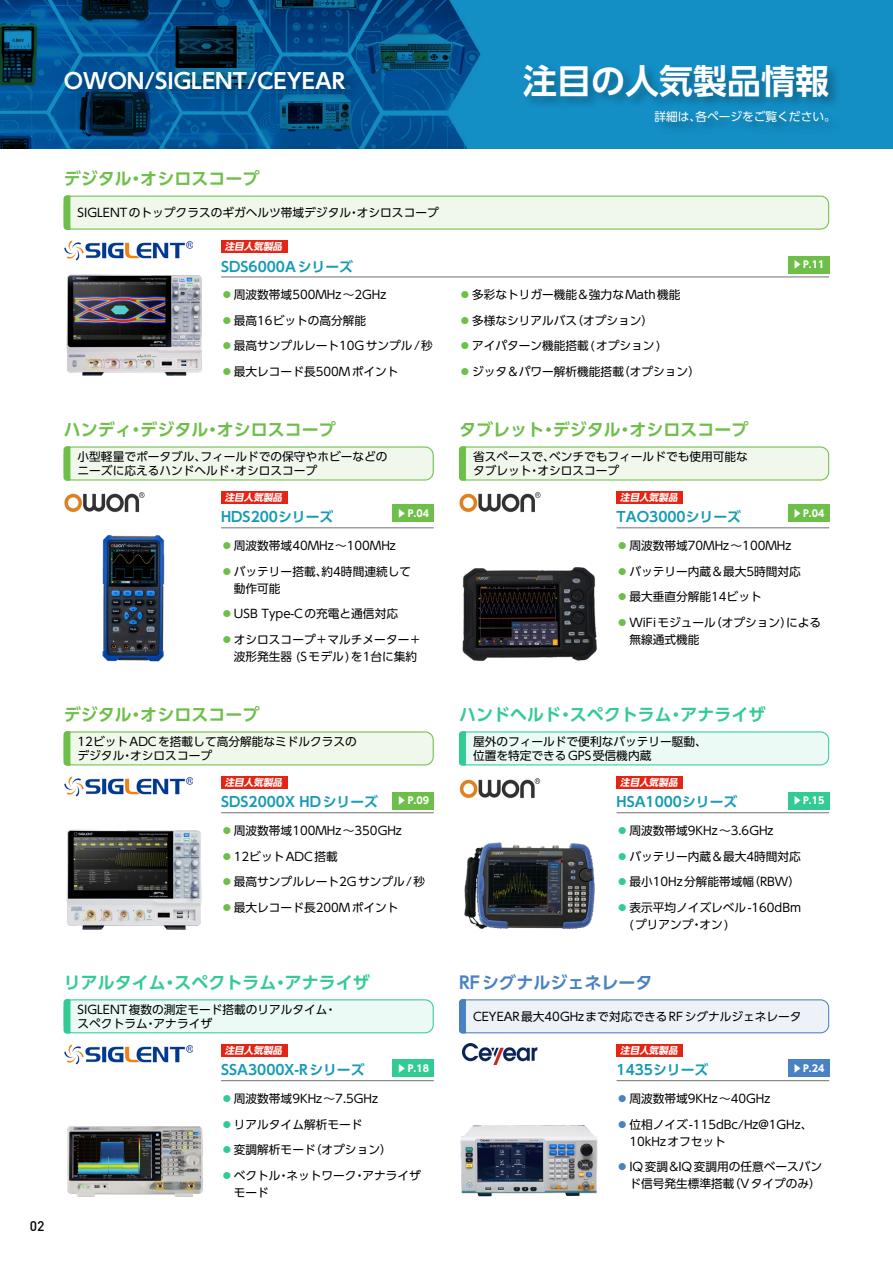
<style>
.page{position:relative;width:893px;height:1263px;background:#fff}
.page>*{position:absolute;margin:0;border:0;box-sizing:border-box;transform-origin:0 0}
.t1{font:700 34.05px "UD Shin Go Pro De";color:#fff}
.t2{font:700 21.3px "UD Shin Go Pro De";color:#fff}
.t3{font:700 16.95px "UD Shin Go Pro De";color:#6ebf49}
.t4{font:700 16.95px "UD Shin Go Pro De";color:#33cb94}
.t5{font:700 16.95px "UD Shin Go Pro De";color:#4882c3}
.t6{font:700 13.8px "UD Shin Go Pro De";color:#159ab4}
.t7{font:500 13.8px "DIN";color:#000}
.t8{font:11.7px/25.5px "UD Shin Go Pro";color:#000}
.t9{font:11.7px "UD Shin Go Pro";color:#fff}
.t10{font:italic 700 9.6px "UD Shin Go Pro";color:#fff}
.t11{font:700 9.6px "UD Shin Go Pro";color:#fff}
.s1{color:#6ebf49}
.s2{color:#33cb94}
.s3{color:#4882c3}
</style>
<div class="page">
<div style="left:0;top:0;width:893px;height:149px;background:#138fc6"></div>
<img style="left:0;top:0;width:481px;height:149px">
<div style="left:63px;top:69px;width:295px;height:34px;background:#000;opacity:.3"></div>
<div style="left:522px;top:63px;width:320px;height:47px;background:#000;opacity:.3"></div>
<div style="left:653px;top:109px;width:189px;height:26px;background:#128bc0"></div>
<div style="left:64px;top:447px;width:369px;height:33px;background:#f0f8ec;border-radius:8px"></div>
<div style="left:64px;top:446px;width:370px;height:34px;border:1px solid #6ebf49;border-radius:8px"></div>
<svg style="left:64px;top:446px;width:6px;height:35px"></svg>
<img style="left:102px;top:535px;width:63px;height:127px">
<hr style="left:221px;top:527px;width:213px;height:1px;background:#717070">
<div style="left:221px;top:491px;width:66px;height:13px;background:#e52413"></div>
<div style="left:460px;top:447px;width:369px;height:33px;background:#f0f8ec;border-radius:8px"></div>
<div style="left:459px;top:446px;width:370px;height:34px;border:1px solid #6ebf49;border-radius:8px"></div>
<svg style="left:459px;top:446px;width:7px;height:35px"></svg>
<img style="left:462px;top:567px;width:135px;height:95px">
<hr style="left:617px;top:527px;width:212px;height:1px;background:#717070">
<div style="left:617px;top:491px;width:66px;height:13px;background:#e52413"></div>
<div style="left:393px;top:505px;width:41px;height:17px;background:#6ebf49"></div>
<div style="left:788px;top:505px;width:41px;height:17px;background:#6ebf49"></div>
<img style="left:64px;top:492px;width:81px;height:20px">
<img style="left:459px;top:492px;width:81px;height:20px">
<div style="left:64px;top:196px;width:765px;height:33px;background:#f0f8ec;border-radius:8px"></div>
<div style="left:64px;top:196px;width:765px;height:34px;border:1px solid #6ebf49;border-radius:8px"></div>
<svg style="left:64px;top:195px;width:6px;height:35px"></svg>
<img style="left:66px;top:274px;width:136px;height:102px">
<hr style="left:221px;top:276px;width:608px;height:1px;background:#717070">
<div style="left:221px;top:240px;width:66px;height:13px;background:#e52413"></div>
<div style="left:788px;top:256px;width:41px;height:17px;background:#6ebf49"></div>
<img style="left:64px;top:240px;width:129px;height:21px">
<div style="left:64px;top:732px;width:369px;height:33px;background:#f0f8ec;border-radius:8px"></div>
<div style="left:64px;top:731px;width:370px;height:34px;border:1px solid #6ebf49;border-radius:8px"></div>
<svg style="left:64px;top:731px;width:6px;height:35px"></svg>
<img style="left:66px;top:829px;width:136px;height:101px">
<hr style="left:221px;top:812px;width:213px;height:1px;background:#717070">
<div style="left:221px;top:776px;width:66px;height:13px;background:#e52413"></div>
<div style="left:460px;top:732px;width:369px;height:33px;background:#ebfaf4;border-radius:8px"></div>
<div style="left:459px;top:731px;width:370px;height:34px;border:1px solid #33cb94;border-radius:8px"></div>
<svg style="left:459px;top:731px;width:7px;height:35px"></svg>
<img style="left:464px;top:842px;width:131px;height:87px">
<hr style="left:617px;top:812px;width:212px;height:1px;background:#717070">
<div style="left:617px;top:776px;width:66px;height:13px;background:#e52413"></div>
<div style="left:393px;top:792px;width:41px;height:17px;background:#6ebf49"></div>
<div style="left:788px;top:792px;width:41px;height:17px;background:#33cb94"></div>
<img style="left:459px;top:778px;width:82px;height:21px">
<img style="left:64px;top:776px;width:129px;height:21px">
<div style="left:64px;top:1000px;width:369px;height:33px;background:#ebfaf4;border-radius:8px"></div>
<div style="left:64px;top:999px;width:370px;height:34px;border:1px solid #33cb94;border-radius:8px"></div>
<svg style="left:64px;top:999px;width:6px;height:34px"></svg>
<img style="left:67px;top:1126px;width:136px;height:71px">
<hr style="left:221px;top:1080px;width:213px;height:1px;background:#717070">
<div style="left:221px;top:1044px;width:66px;height:13px;background:#e52413"></div>
<div style="left:460px;top:1000px;width:369px;height:33px;background:#ecf2f8;border-radius:8px"></div>
<div style="left:459px;top:999px;width:370px;height:34px;border:1px solid #4882c3;border-radius:8px"></div>
<svg style="left:459px;top:999px;width:7px;height:34px"></svg>
<img style="left:460px;top:1124px;width:138px;height:73px">
<hr style="left:617px;top:1080px;width:212px;height:1px;background:#717070">
<div style="left:617px;top:1044px;width:66px;height:13px;background:#e52413"></div>
<div style="left:393px;top:1060px;width:41px;height:17px;background:#33cb94"></div>
<div style="left:788px;top:1060px;width:41px;height:17px;background:#4882c3"></div>
<img style="left:64px;top:1044px;width:129px;height:21px">
<img style="left:462px;top:1044px;width:76px;height:21px">
<p class="t7" style="left:30px;top:1217px;width:16px">02</p>
<h2 class="t2" style="left:64px;top:63px;width:283px">OWON/SIGLENT/CEYEAR</h2>
<h1 class="t1" style="left:523px;top:53px;width:308px">注目の人気製品情報</h1>
<p class="t9" style="left:654px;top:107px;width:183px">詳細は、各ページをご覧ください。</p>
<h3 class="t3" style="left:64px;top:165px;width:197px">デジタル・オシロスコープ</h3>
<p class="t8" style="left:78px;top:200px;width:363px">SIGLENTのトップクラスのギガヘルツ帯域デジタル・オシロスコープ</p>
<p class="t10" style="left:225px;top:239px;width:62px">注目人気製品</p>
<p class="t6" style="left:221px;top:255px;width:133px">SDS6000Aシリーズ</p>
<p class="t8" style="left:221px;top:282px;width:213px"><span class="s1">◦</span>周波数帯域500MHz～2GHz<br><span class="s1">◦</span>最高16ビットの高分解能<br><span class="s1">◦</span>最高サンプルレート10Gサンプル/秒<span class="s1">◦</span>最大レコード長500Mポイント</p>
<p class="t8" style="left:459px;top:282px;width:242px"><span class="s1">◦</span>多彩なトリガー機能＆強力なMath機能<br><span class="s1">◦</span>多様なシリアルバス（オプション）<br><span class="s1">◦</span>アイパターン機能搭載(オプション)<br><span class="s1">◦</span>ジッタ＆パワー解析機能搭載（オプション）</p>
<p class="t11" style="left:792px;top:257px;width:34px">▶P.11</p>
<h3 class="t3" style="left:64px;top:416px;width:274px">ハンディ・デジタル・オシロスコープ</h3>
<p class="t8" style="left:78px;top:449px;width:311px;line-height:13.8px">小型軽量でポータブル、フィールドでの保守やホビーなどのニーズに応えるハンドヘルド・オシロスコープ</p>
<p class="t6" style="left:221px;top:506px;width:114px">HDS200シリーズ</p>
<p class="t8" style="left:221px;top:533px;width:192px"><span class="s1">◦</span>周波数帯域40MHz～100MHz<br><span class="s1">◦</span>バッテリー搭載、約4時間連続して</p>
<p class="t8" style="left:221px;top:575px;width:200px;text-indent:13px">動作可能<br><span class="s1">◦</span>USB Type-Cの充電と通信対応<br><span class="s1">◦</span>オシロスコープ+マルチメーター+</p>
<p class="t8" style="left:234px;top:643px;width:185px">波形発生器 (Sモデル)を1台に集約</p>
<h3 class="t3" style="left:459px;top:416px;width:291px">タブレット・デジタル・オシロスコープ</h3>
<p class="t8" style="left:473px;top:449px;width:276px;line-height:13.8px">省スペースで、ベンチでもフィールドでも使用可能なタブレット・オシロスコープ</p>
<p class="t6" style="left:617px;top:506px;width:126px">TAO3000シリーズ</p>
<p class="t8" style="left:617px;top:533px;width:206px"><span class="s1">◦</span>周波数帯域70MHz～100MHz<br><span class="s1">◦</span>バッテリー内蔵&amp;最大5時間対応<br><span class="s1">◦</span>最大垂直分解能14ビット<br><span class="s1">◦</span>WiFiモジュール（オプション）による</p>
<p class="t8" style="left:629px;top:626px;width:72px">無線通式機能</p>
<p class="t10" style="left:225px;top:490px;width:62px">注目人気製品</p>
<p class="t10" style="left:620px;top:490px;width:62px">注目人気製品</p>
<p class="t11" style="left:397px;top:506px;width:34px">▶P.04</p>
<p class="t11" style="left:792px;top:506px;width:34px">▶P.04</p>
<h3 class="t3" style="left:64px;top:701px;width:197px">デジタル・オシロスコープ</h3>
<p class="t8" style="left:78px;top:734px;width:281px;line-height:13.8px">12ビットADCを搭載して高分解能なミドルクラスのデジタル・オシロスコープ</p>
<p class="t6" style="left:221px;top:791px;width:158px">SDS2000X HDシリーズ</p>
<p class="t8" style="left:221px;top:818px;width:206px"><span class="s1">◦</span>周波数帯域100MHz～350GHz <span class="s1">◦</span>12ビットADC搭載<br><span class="s1">◦</span>最高サンプルレート2Gサンプル/秒<span class="s1">◦</span>最大レコード長200Mポイント</p>
<h3 class="t4" style="left:459px;top:701px;width:308px">ハンドヘルド・スペクトラム・アナライザ</h3>
<p class="t8" style="left:473px;top:734px;width:235px;line-height:13.8px">屋外のフィールドで便利なバッテリー駆動、位置を特定できるGPS受信機内蔵</p>
<p class="t6" style="left:617px;top:791px;width:122px">HSA1000シリーズ</p>
<p class="t8" style="left:617px;top:818px;width:186px"><span class="s2">◦</span>周波数帯域9KHz～3.6GHz<br><span class="s2">◦</span>バッテリー内蔵&amp;最大4時間対応<span class="s2">◦</span>最小10Hz分解能帯域幅（RBW）<span class="s2">◦</span>表示平均ノイズレベル-160dBm</p>
<p class="t8" style="left:629px;top:911px;width:101px">(プリアンプ・オン)</p>
<p class="t10" style="left:225px;top:775px;width:62px">注目人気製品</p>
<p class="t10" style="left:620px;top:775px;width:62px">注目人気製品</p>
<p class="t11" style="left:397px;top:793px;width:34px">▶P.09</p>
<p class="t11" style="left:792px;top:793px;width:34px">▶P.15</p>
<h3 class="t4" style="left:64px;top:968px;width:308px">リアルタイム・スペクトラム・アナライザ</h3>
<p class="t8" style="left:78px;top:1002px;width:260px;line-height:13.8px">SIGLENT複数の測定モード搭載のリアルタイム・スペクトラム・アナライザ</p>
<p class="t6" style="left:221px;top:1059px;width:145px">SSA3000X-Rシリーズ</p>
<p class="t8" style="left:221px;top:1086px;width:201px"><span class="s2">◦</span>周波数帯域9KHz～7.5GHz<br><span class="s2">◦</span>リアルタイム解析モード<br><span class="s2">◦</span>変調解析モード（オプション）<br><span class="s2">◦</span>ベクトル・ネットワーク・アナライザ</p>
<p class="t8" style="left:234px;top:1179px;width:37px">モード</p>
<h3 class="t5" style="left:459px;top:968px;width:195px">RFシグナルジェネレータ</h3>
<p class="t8" style="left:473px;top:1003px;width:330px">CEYEAR最大40GHzまで対応できるRFシグナルジェネレータ</p>
<p class="t10" style="left:225px;top:1042px;width:62px">注目人気製品</p>
<p class="t10" style="left:620px;top:1042px;width:62px">注目人気製品</p>
<p class="t6" style="left:617px;top:1059px;width:93px">1435シリーズ</p>
<p class="t8" style="left:617px;top:1086px;width:197px"><span class="s3">◦</span>周波数帯域9KHz～40GHz<br><span class="s3">◦</span>位相ノイズ-115dBc/Hz@1GHz、</p>
<p class="t8" style="left:617px;top:1128px;width:207px;text-indent:13px">10kHzオフセット<br><span class="s3">◦</span>IQ変調&amp;IQ変調用の任意ベースバン</p>
<p class="t8" style="left:629px;top:1171px;width:193px">ド信号発生標準搭載（Vタイプのみ）</p>
<p class="t11" style="left:397px;top:1060px;width:34px">▶P.18</p>
<p class="t11" style="left:792px;top:1060px;width:34px">▶P.24</p>
</div>
